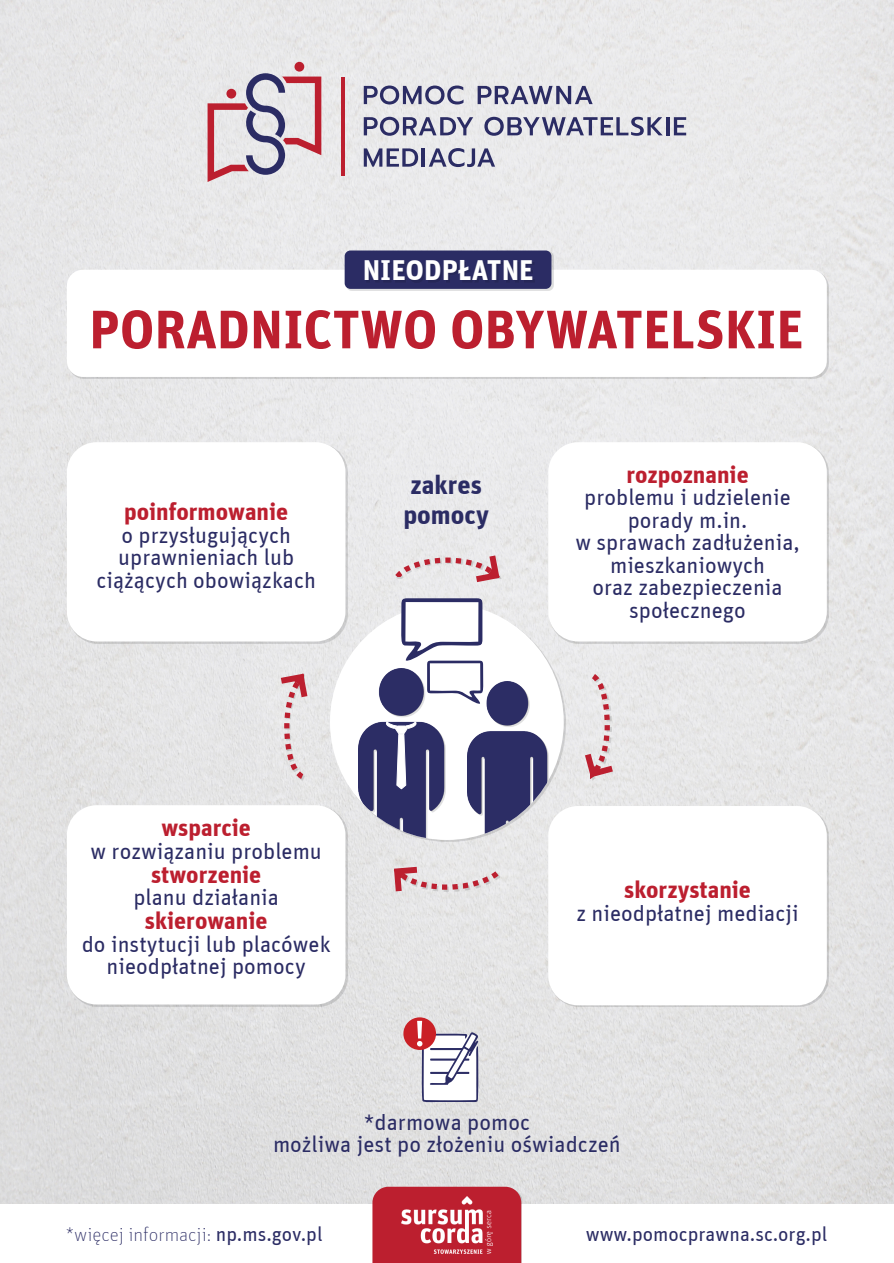
<style>
.page{position:relative;width:894px;height:1263px;background:#fff}
.page>*{position:absolute;margin:0;border:0;box-sizing:border-box;transform-origin:0 0}
.t1{font:700 54px "Unit";color:#bc1f2f}
.t2{font:700 28.8px "Unit";color:#fff}
.t3{font:700 26.4px/30.6px "Unit";color:#2b2c64}
.t4{font:700 24px "Unit";color:#bc1f2f}
.t5{font:22.5px/22.5px "Unit";color:#2b2c64;text-align:center}
.t6{font:100 19.95px "Unit";color:#2b2c64}
.t7{font:19.95px "Unit";color:#2b2c64}
.s1{font-weight:400}
</style>
<div class="page">
<img style="left:0;top:0;width:893px;height:1205px">
<img style="left:331px;top:605px;width:234px;height:236px">
<div style="left:330px;top:604px;width:233px;height:236px;background:#fff;border-radius:50%"></div>
<img style="left:358px;top:668px;width:87px;height:172px">
<img style="left:467px;top:681px;width:81px;height:159px">
<svg style="left:386px;top:721px;width:30px;height:68px"></svg>
<svg style="left:398px;top:598px;width:87px;height:107px"></svg>
<img style="left:499px;top:559px;width:2px;height:19px">
<img style="left:499px;top:872px;width:1px;height:19px">
<img style="left:592px;top:779px;width:19px;height:1px">
<img style="left:68px;top:444px;width:279px;height:199px">
<div style="left:67px;top:442px;width:278px;height:199px;background:#fff;border-radius:30px"></div>
<img style="left:68px;top:807px;width:279px;height:199px">
<div style="left:67px;top:805px;width:278px;height:199px;background:#fff;border-radius:30px"></div>
<img style="left:549px;top:807px;width:279px;height:200px">
<div style="left:548px;top:806px;width:278px;height:199px;background:#fff;border-radius:30px"></div>
<img style="left:549px;top:444px;width:279px;height:199px">
<div style="left:548px;top:442px;width:278px;height:199px;background:#fff;border-radius:30px"></div>
<svg style="left:394px;top:555px;width:105px;height:27px"></svg>
<svg style="left:584px;top:673px;width:28px;height:106px"></svg>
<svg style="left:394px;top:867px;width:105px;height:24px"></svg>
<svg style="left:281px;top:673px;width:26px;height:106px"></svg>
<img style="left:68px;top:271px;width:760px;height:108px">
<div style="left:67px;top:270px;width:759px;height:107px;background:#fff;border-radius:16px"></div>
<img style="left:348px;top:252px;width:205px;height:38px">
<div style="left:344px;top:250px;width:207px;height:39px;background:#2b2c64;border-radius:6px"></div>
<div style="left:372px;top:1187px;width:149px;height:76px;background:#bc1f2f"></div>
<img style="left:401px;top:1196px;width:91px;height:57px">
<svg style="left:363px;top:86px;width:100px;height:18px"></svg>
<svg style="left:477px;top:86px;width:115px;height:18px"></svg>
<svg style="left:363px;top:117px;width:110px;height:19px"></svg>
<svg style="left:484px;top:117px;width:178px;height:19px"></svg>
<hr style="left:666px;top:117px;width:3px;height:18px;background:#2b2c64">
<svg style="left:673px;top:117px;width:13px;height:18px"></svg>
<svg style="left:363px;top:148px;width:55px;height:19px"></svg>
<hr style="left:421px;top:148px;width:4px;height:19px;background:#2b2c64">
<svg style="left:428px;top:148px;width:67px;height:19px"></svg>
<hr style="left:341px;top:77px;width:3px;height:98px;background:#bc1f2f">
<div style="left:294px;top:62px;width:10px;height:10px;background:#bc1f2f;border-radius:50%"></div>
<svg style="left:207px;top:73px;width:114px;height:109px"></svg>
<div style="left:403px;top:1017px;width:33px;height:33px;background:#ca2026;border-radius:50%"></div>
<svg style="left:417px;top:1021px;width:63px;height:82px"></svg>
<p class="t2" style="left:362px;top:259px;width:172px">NIEODPŁATNE</p>
<h1 class="t1" style="left:89px;top:309px;width:715px">PORADNICTWO OBYWATELSKIE</h1>
<p class="t4" style="left:124px;top:502px;width:165px">poinformowanie</p>
<p class="t5" style="left:96px;top:525px;width:221px">o przysługujących uprawnieniach lub ciążących obowiązkach</p>
<p class="t3" style="left:403px;top:471px;width:87px">zakres pomocy</p>
<p class="t4" style="left:161px;top:819px;width:91px">wsparcie</p>
<p class="t5" style="left:90px;top:842px;width:233px">w rozwiązaniu problemu</p>
<p class="t4" style="left:151px;top:865px;width:112px">stworzenie</p>
<p class="t5" style="left:133px;top:888px;width:147px">planu działania</p>
<p class="t4" style="left:145px;top:912px;width:124px">skierowanie</p>
<p class="t5" style="left:82px;top:935px;width:250px">do instytucji lub placówek nieodpłatnej pomocy</p>
<p class="t4" style="left:626px;top:465px;width:124px">rozpoznanie</p>
<p class="t5" style="left:575px;top:488px;width:226px">problemu i udzielenie porady m.in.<br>w sprawach zadłużenia, mieszkaniowych<br>oraz zabezpieczenia społecznego</p>
<p class="t4" style="left:624px;top:880px;width:128px">skorzystanie</p>
<p class="t5" style="left:576px;top:903px;width:224px">z nieodpłatnej mediacji</p>
<p class="t5" style="left:273px;top:1113px;width:349px">*darmowa pomoc<br>możliwa jest po złożeniu oświadczeń</p>
<p class="t6" style="left:66px;top:1226px;width:258px">*więcej informacji: <span class="s1">np.ms.gov.pl</span></p>
<p class="t7" style="left:585px;top:1226px;width:243px">www.pomocprawna.sc.org.pl</p>
</div>
